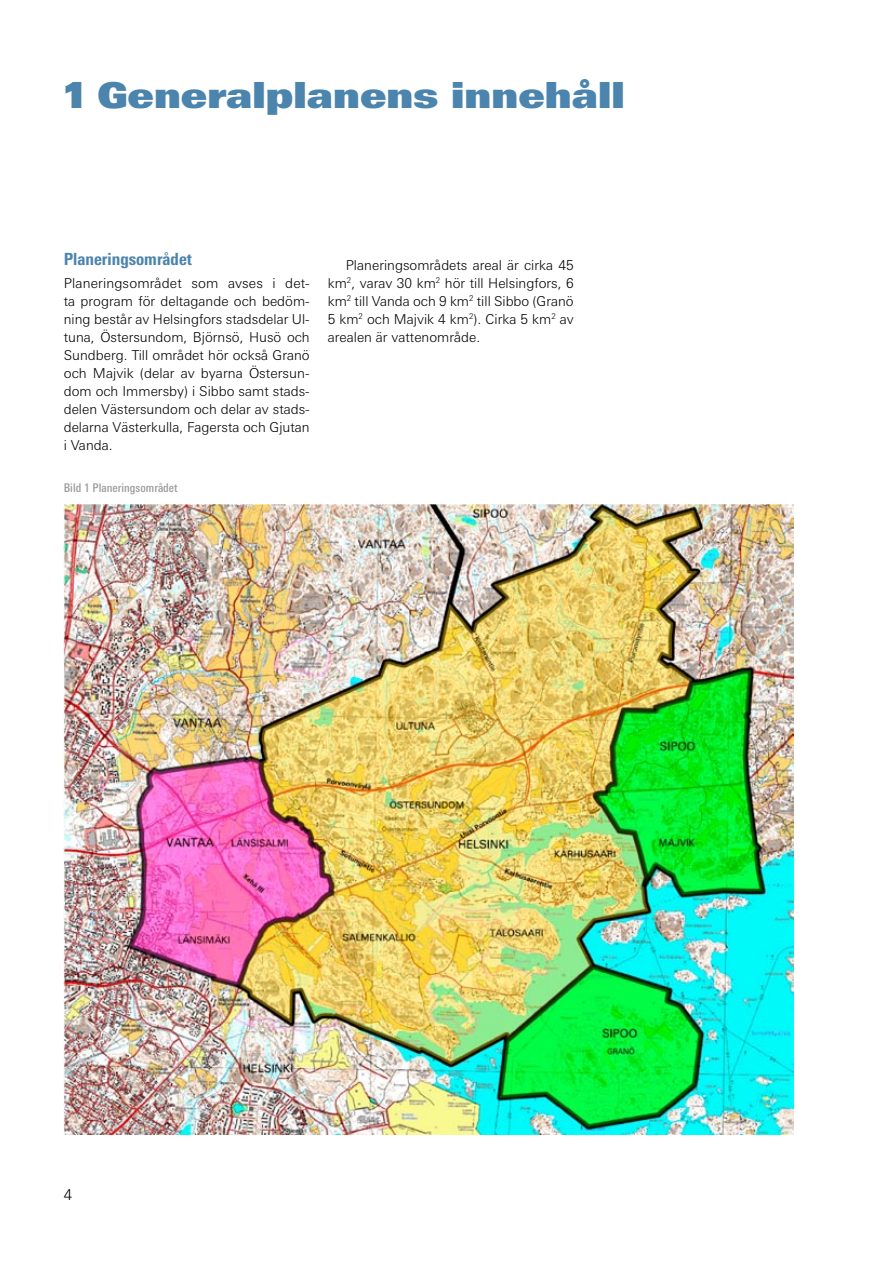
<style>
.page{position:relative;width:893px;height:1263px;background:#fff}
.page>*{position:absolute;margin:0;border:0;box-sizing:border-box;transform-origin:0 0}
.t1{font:36px "LT Univers Basic X Black";color:#4b84ad}
.t2{font:800 condensed 16.8px "LT Univers";color:#4b84ad}
.t3{font:300 15px "LT Univers Basic";color:#000}
.t4{font:300 13.65px/18px "LT Univers Basic";color:#000;text-align:justify}
.t5{font:500 condensed 12px "LT Univers";color:#9c9d9f}
</style>
<div class="page">
<img style="left:64px;top:504px;width:730px;height:630px">
<h1 class="t1" style="left:64px;top:71px;width:563px">1 Generalplanens innehåll</h1>
<p class="t2" style="left:64px;top:249px;width:130px">Planeringsområdet</p>
<p class="t4" style="left:64px;top:274px;width:247px">Planeringsområdet som avses i det&shy;ta program för deltagande och bedöm&shy;ning består av Helsingfors stadsdelar Ul&shy;tuna, Östersundom, Björnsö, Husö och Sundberg. Till området hör också Granö och Majvik (delar av byarna Östersun&shy;dom och Immersby) i Sibbo samt stads&shy;delen Västersundom och delar av stads&shy;delarna Västerkulla, Fagersta och Gjutan i Vanda.</p>
<p class="t5" style="left:64px;top:481px;width:115px">Bild 1 Planeringsområdet</p>
<p class="t4" style="left:328px;top:256px;width:247px;text-indent:18px">Planeringsområdets areal är cirka 45 km<sup>2</sup>, varav 30 km<sup>2</sup> hör till Helsingfors, 6 km<sup>2</sup> till Vanda och 9 km<sup>2</sup> till Sibbo (Granö 5 km<sup>2</sup> och Majvik 4 km<sup>2</sup>). Cirka 5 km<sup>2</sup> av arealen är vattenområde.</p>
<p class="t3" style="left:64px;top:1186px;width:10px">4</p>
</div>
